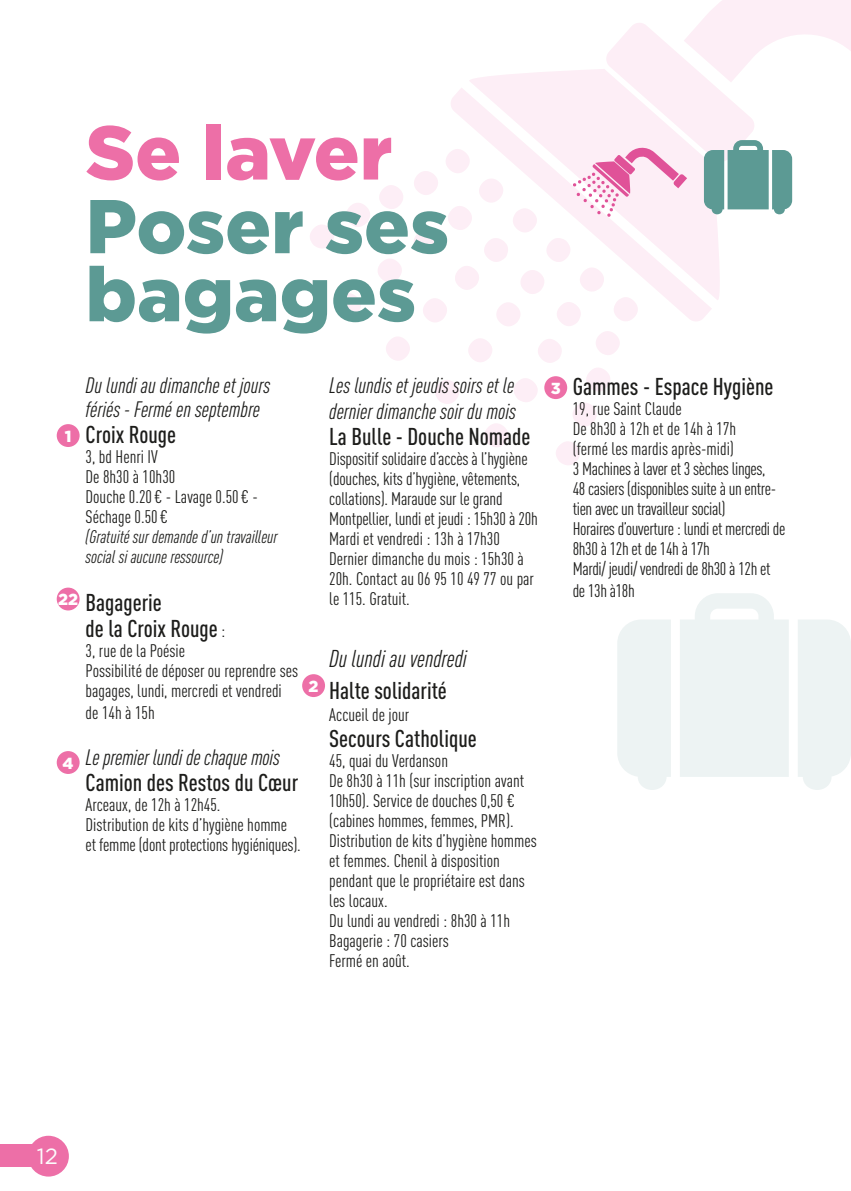
<style>
.page{position:relative;width:851px;height:1191px;background:#fff}
.page>*{position:absolute;margin:0;border:0;box-sizing:border-box;transform-origin:0 0}
.t1{font:900 76px/68px "Gotham";color:#5c9a94}
.t2{font:900 76px "Gotham";color:#ed6fa7}
.t3{font:500 condensed 24px/26px "DINOT";color:#1d1d1b}
.t4{font:italic condensed 24px "DINOT";color:#1d1d1b}
.t5{font:italic condensed 22px/24px "DINOT";color:#1d1d1b}
.t6{font:22px "Gotham";color:#fcfcfc}
.t7{font:condensed 18px/20px "DINOT";color:#1d1d1b}
.t8{font:condensed 18px/20px "DINOT";letter-spacing:-.02em;color:#1d1d1b}
.t9{font:italic condensed 18px/20px "DINOT";color:#1d1d1b}
.t10{font:900 16px "Gotham";color:#fff}
.s1{font-weight:400;font-size:18px}
</style>
<div class="page">
<div style="left:28px;top:1135px;width:41px;height:41px;background:#ed6fa7;border-radius:50%"></div>
<div style="left:0;top:1143px;width:34px;height:23px;background:#ed6fa7"></div>
<svg style="left:680px;top:593px;width:108px;height:184px;background:#eef3f3"></svg>
<div style="left:798px;top:620px;width:52px;height:170px;background:#edf3f3"></div>
<svg style="left:617px;top:620px;width:53px;height:170px;background:#eef3f3"></svg>
<div style="left:57px;top:424px;width:23px;height:23px;background:#ed6fa7;border-radius:50%"></div>
<div style="left:57px;top:751px;width:23px;height:23px;background:#ed6fa7;border-radius:50%"></div>
<div style="left:302px;top:674px;width:23px;height:23px;background:#ed6fa7;border-radius:50%"></div>
<div style="left:57px;top:587px;width:23px;height:23px;background:#ed6fa7;border-radius:50%"></div>
<svg style="left:310px;top:0;width:540px;height:465px"></svg>
<h1 class="t2" style="left:86px;top:100px;width:308px">Se laver</h1>
<h1 class="t1" style="left:86px;top:191px;width:365px">Poser ses bagages</h1>
<p class="t10" style="left:65px;top:425px;width:8px">1</p>
<p class="t10" style="left:58px;top:588px;width:21px">22</p>
<p class="t10" style="left:63px;top:752px;width:13px">4</p>
<p class="t5" style="left:86px;top:373px;width:186px">Du lundi au dimanche et jours fériés - Fermé en septembre</p>
<h2 class="t3" style="left:86px;top:421px;width:92px">Croix Rouge</h2>
<p class="t7" style="left:86px;top:446px;width:174px">3, bd Henri IV<br>De 8h30 à 10h30<br>Douche 0.20 € - Lavage 0.50 € -<br>Séchage 0.50 €</p>
<p class="t9" style="left:86px;top:526px;width:193px">(Gratuité sur demande d’un travailleur social si aucune ressource)</p>
<h2 class="t3" style="left:86px;top:589px;width:141px">Bagagerie<br>de la Croix Rouge <span class="s1">:</span></h2>
<p class="t7" style="left:86px;top:640px;width:214px">3, rue de la Poésie<br>Possibilité de déposer ou reprendre ses bagages, lundi, mercredi et vendredi</p>
<p class="t7" style="left:86px;top:702px;width:71px">de 14h à 15h</p>
<p class="t5" style="left:86px;top:745px;width:196px">Le premier lundi de chaque mois</p>
<h2 class="t3" style="left:86px;top:769px;width:214px">Camion des Restos du Cœur</h2>
<p class="t7" style="left:86px;top:794px;width:217px">Arceaux, de 12h à 12h45.<br>Distribution de kits d’hygiène homme et femme (dont protections hygiéniques).</p>
<p class="t10" style="left:308px;top:675px;width:11px">2</p>
<p class="t5" style="left:329px;top:372px;width:188px;line-height:26px">Les lundis et jeudis soirs et le dernier dimanche soir du mois</p>
<h2 class="t3" style="left:329px;top:423px;width:203px">La Bulle - Douche Nomade</h2>
<p class="t7" style="left:329px;top:448px;width:210px">Dispositif solidaire d’accès à l’hygiène (douches, kits d’hygiène, vêtements, collations). Maraude sur le grand Montpellier, lundi et jeudi : 15h30 à 20h Mardi et vendredi : 13h à 17h30<br>Dernier dimanche du mois : 15h30 à 20h. Contact au 06 95 10 49 77 ou par le 115. Gratuit.</p>
<h2 class="t4" style="left:329px;top:645px;width:139px">Du lundi au vendredi</h2>
<h2 class="t3" style="left:329px;top:677px;width:119px">Halte solidarité</h2>
<p class="t7" style="left:329px;top:704px;width:81px">Accueil de jour</p>
<h2 class="t3" style="left:329px;top:725px;width:149px">Secours Catholique</h2>
<p class="t7" style="left:329px;top:750px;width:209px">45, quai du Verdanson<br>De 8h30 à 11h (sur inscription avant<br>10h50). Service de douches 0,50 € (cabines hommes, femmes, PMR).<br>Distribution de kits d’hygiène hommes et femmes. Chenil à disposition pendant que le propriétaire est dans les locaux.<br>Du lundi au vendredi : 8h30 à 11h<br>Bagagerie : 70 casiers<br>Fermé en août.</p>
<p class="t10" style="left:550px;top:377px;width:11px">3</p>
<h2 class="t3" style="left:572px;top:373px;width:202px">Gammes - Espace Hygiène</h2>
<p class="t8" style="left:572px;top:398px;width:214px">19, rue Saint Claude<br>De 8h30 à 12h et de 14h à 17h<br>(fermé les mardis après-midi)<br>3 Machines à laver et 3 sèches linges,<br>48 casiers (disponibles suite à un entre&shy;tien avec un travailleur social)<br>Horaires d’ouverture : lundi et mercredi de<br>8h30 à 12h et de 14h à 17h<br>Mardi/ jeudi/ vendredi de 8h30 à 12h et</p>
<p class="t8" style="left:572px;top:580px;width:63px">de 13h à18h</p>
<p class="t6" style="left:37px;top:1142px;width:23px">12</p>
</div>
